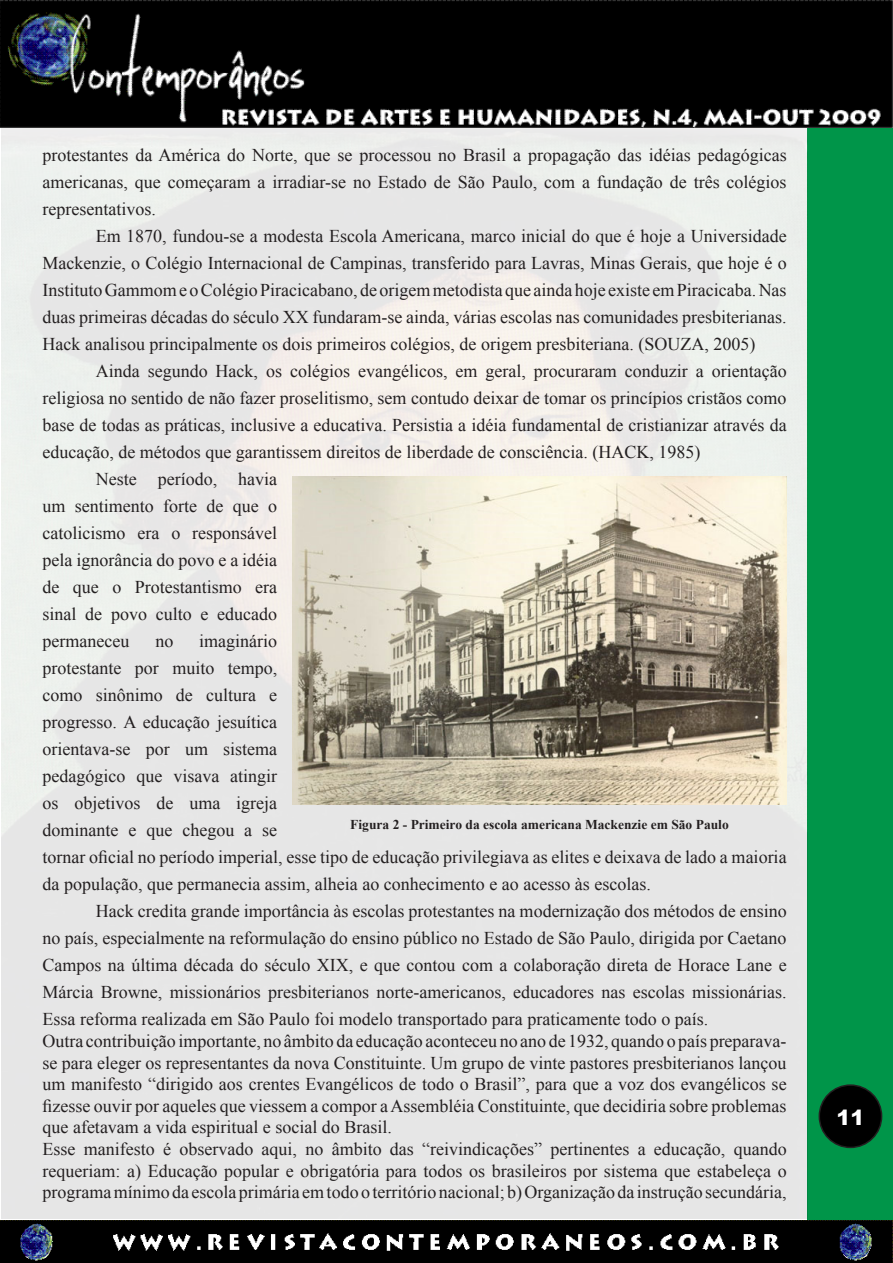
<style>
.page{position:relative;width:893px;height:1263px;background:#fff}
.page>*{position:absolute;margin:0;border:0;box-sizing:border-box;transform-origin:0 0}
.t1{font:900 21px "Arial";color:#fff}
.t2{font:18px/27px "Times New Roman";color:#231f20;text-align:justify}
.t3{font:700 13.5px "Times New Roman";color:#231f20}
</style>
<div class="page">
<img style="left:1px;top:128px;width:807px;height:1090px">
<div style="left:808px;top:116px;width:85px;height:1111px;background:#009549"></div>
<img style="left:0;top:1220px;width:893px;height:43px">
<div style="left:819px;top:1085px;width:63px;height:62px;background:#000;border-radius:50%"></div>
<div style="left:819px;top:1084px;width:63px;height:64px;border:2px solid #231f20;border-radius:50%"></div>
<img style="left:0;top:0;width:893px;height:128px">
<img style="left:292px;top:476px;width:495px;height:328px">
<p class="t2" style="left:43px;top:141px;width:746px">protestantes da América do Norte, que se processou no Brasil a propagação das idéias pedagógicas americanas, que começaram a irradiar-se no Estado de São Paulo, com a fundação de três colégios representativos.</p>
<p class="t2" style="left:43px;top:222px;width:746px;text-indent:53px">Em 1870, fundou-se a modesta Escola Americana, marco inicial do que é hoje a Universidade Mackenzie, o Colégio Internacional de Campinas, transferido para Lavras, Minas Gerais, que hoje é o Instituto Gammom e o Colégio Piracicabano, de origem metodista que ainda hoje existe em Piracicaba. Nas duas primeiras décadas do século XX fundaram-se ainda, várias escolas nas comunidades presbiterianas.<br>Hack analisou principalmente os dois primeiros colégios, de origem presbiteriana. (SOUZA, 2005)</p>
<p class="t2" style="left:43px;top:357px;width:746px;text-indent:53px">Ainda segundo Hack, os colégios evangélicos, em geral, procuraram conduzir a orientação religiosa no sentido de não fazer proselitismo, sem contudo deixar de tomar os princípios cristãos como base de todas as práticas, inclusive a educativa. Persistia a idéia fundamental de cristianizar através da educação, de métodos que garantissem direitos de liberdade de consciência. (HACK, 1985)</p>
<p class="t2" style="left:43px;top:465px;width:236px;text-indent:53px">Neste período, havia um sentimento forte de que o catolicismo era o responsável pela ignorância do povo e a idéia de que o Protestantismo era sinal de povo culto e educado permaneceu</p>
<p class="t2" style="left:43px;top:627px;width:746px;text-align:left;text-indent:157px">imaginário<br>protestante por muito tempo,<br>como sinônimo de cultura e<br>progresso. A educação jesuítica<br>orientava-se por um sistema<br>pedagógico que visava atingir<br>os objetivos de uma igreja<br>dominante e que chegou a se<br>tornar oficial no período imperial, esse tipo de educação privilegiava as elites e deixava de lado a maioria da população, que permanecia assim, alheia ao conhecimento e ao acesso às escolas.</p>
<p class="t2" style="left:43px;top:897px;width:746px;text-indent:53px">Hack credita grande importância às escolas protestantes na modernização dos métodos de ensino no país, especialmente na reformulação do ensino público no Estado de São Paulo, dirigida por Caetano Campos na última década do século XIX, e que contou com a colaboração direta de Horace Lane e Márcia Browne, missionários presbiterianos norte-americanos, educadores nas escolas missionárias.<br>Essa reforma realizada em São Paulo foi modelo transportado para praticamente todo o país.</p>
<p class="t2" style="left:43px;top:1030px;width:746px;line-height:21.6px">Outra contribuição importante, no âmbito da educação aconteceu no ano de 1932, quando o país preparava&shy;se para eleger os representantes da nova Constituinte. Um grupo de vinte pastores presbiterianos lançou um manifesto “dirigido aos crentes Evangélicos de todo o Brasil”, para que a voz dos evangélicos se fizesse ouvir por aqueles que viessem a compor a Assembléia Constituinte, que decidiria sobre problemas que afetavam a vida espiritual e social do Brasil.</p>
<p class="t2" style="left:43px;top:1138px;width:746px;line-height:21.6px">Esse manifesto é observado aqui, no âmbito das “reivindicações” pertinentes a educação, quando requeriam: a) Educação popular e obrigatória para todos os brasileiros por sistema que estabeleça o programa mínimo da escola primária em todo o território nacional; b) Organização da instrução secundária,</p>
<p class="t2" style="left:155px;top:627px;width:19px">no</p>
<p class="t3" style="left:350px;top:815px;width:380px">Figura 2 - Primeiro da escola americana Mackenzie em São Paulo</p>
<p class="t1" style="left:836px;top:1102px;width:30px">11</p>
</div>
